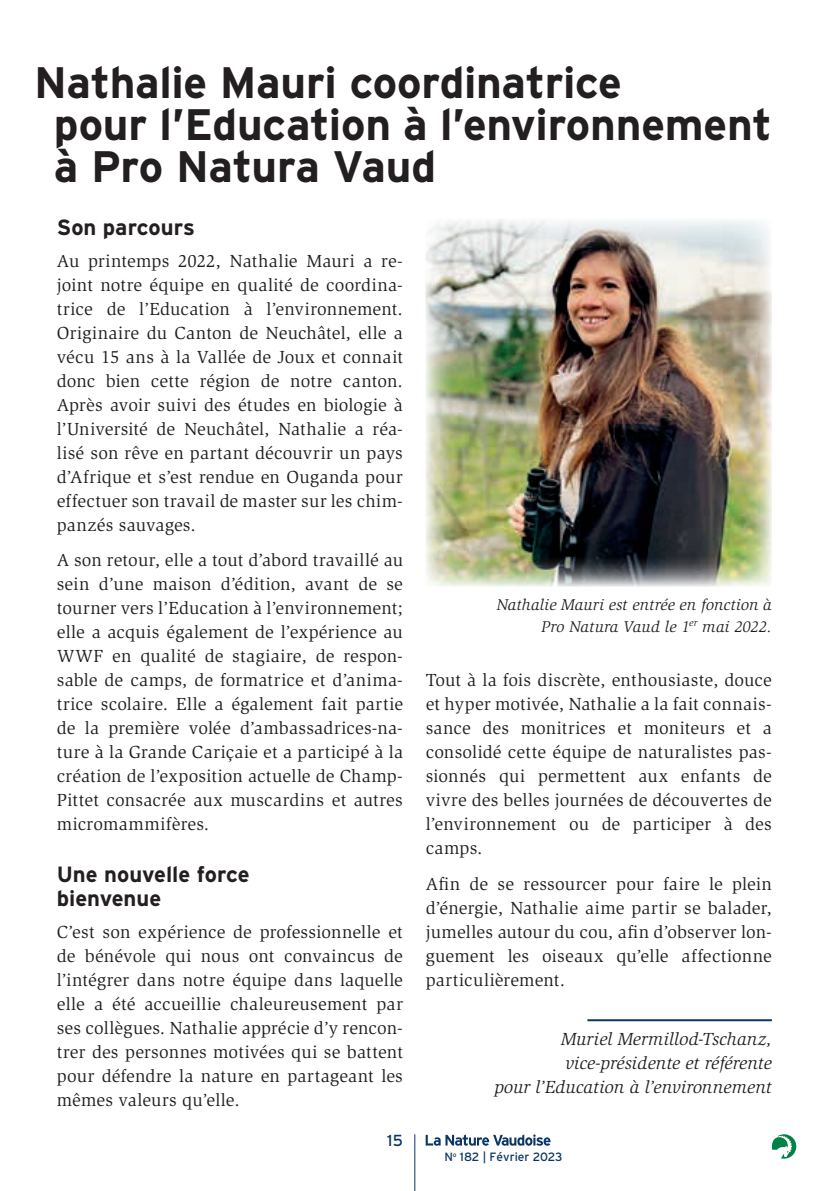
<style>
.page{position:relative;width:840px;height:1191px;background:#fff}
.page>*{position:absolute;margin:0;border:0;box-sizing:border-box;transform-origin:0 0}
.t1{font:700 44px/42px "Interstate";letter-spacing:-.005em;color:#231f20}
.t2{font:700 22px/24px "Interstate";color:#231f20}
.t3{font:18px/24px "Slimbach Std";letter-spacing:.015em;color:#231f20;text-align:justify}
.t4{font:italic 18px/24px "Slimbach Std";letter-spacing:.005em;color:#231f20;text-align:right}
.t5{font:italic 16px/22px "Slimbach Std";letter-spacing:.01em;color:#231f20;text-align:right}
.t6{font:16px "Interstate";color:#0b3665}
.t7{font:12px "Interstate";color:#0b3665}
</style>
<div class="page">
<hr style="left:414px;top:1134px;width:1px;height:57px;background:#0b3665">
<svg style="left:771px;top:1134px;width:25px;height:25px"></svg>
<svg style="left:425px;top:1134px;width:125px;height:11px"></svg>
<hr style="left:587px;top:1019px;width:184px;height:2px;background:#0b3665">
<img style="left:425px;top:219px;width:346px;height:368px">
<h1 class="t1" style="left:54px;top:61px;width:719px;text-indent:-20px">Nathalie Mauri coordinatrice<br>pour l’Education à l’environnement à Pro Natura Vaud</h1>
<p class="t2" style="left:57px;top:215px;width:139px">Son parcours</p>
<p class="t3" style="left:57px;top:249px;width:347px">Au printemps 2022, Nathalie Mauri a re&shy;joint notre équipe en qualité de coordina&shy;trice de l’Education à l’environnement.<br>Originaire du Canton de Neuchâtel, elle a vécu 15 ans à la Vallée de Joux et connait donc bien cette région de notre canton.<br>Après avoir suivi des études en biologie à l’Université de Neuchâtel, Nathalie a réa&shy;lisé son rêve en partant découvrir un pays d’Afrique et s’est rendue en Ouganda pour effectuer son travail de master sur les chim&shy;panzés sauvages.</p>
<p class="t3" style="left:57px;top:548px;width:347px">A son retour, elle a tout d’abord travaillé au sein d’une maison d’édition, avant de se tourner vers l’Education à l’environnement; elle a acquis également de l’expérience au WWF en qualité de stagiaire, de respon&shy;sable de camps, de formatrice et d’anima&shy;trice scolaire. Elle a également fait partie de la première volée d’ambassadrices-na&shy;ture à la Grande Cariçaie et a participé à la création de l’exposition actuelle de Champ-Pittet consacrée aux muscardins et autres micromammifères.</p>
<p class="t2" style="left:57px;top:861px;width:194px">Une nouvelle force bienvenue</p>
<p class="t3" style="left:57px;top:919px;width:347px">C’est son expérience de professionnelle et de bénévole qui nous ont convaincus de l’intégrer dans notre équipe dans laquelle elle a été accueillie chaleureusement par ses collègues. Nathalie apprécie d’y rencon&shy;trer des personnes motivées qui se battent pour défendre la nature en partageant les mêmes valeurs qu’elle.</p>
<p class="t6" style="left:387px;top:1130px;width:17px">15</p>
<p class="t5" style="left:496px;top:593px;width:276px">Nathalie Mauri est entrée en fonction à<br>Pro Natura Vaud le 1<sup>er</sup> mai 2022.</p>
<p class="t3" style="left:425px;top:668px;width:347px">Tout à la fois discrète, enthousiaste, douce et hyper motivée, Nathalie a la fait connais&shy;sance des monitrices et moniteurs et a consolidé cette équipe de naturalistes pas&shy;sionnés qui permettent aux enfants de vivre des belles journées de découvertes de l’environnement ou de participer à des camps.</p>
<p class="t3" style="left:425px;top:872px;width:347px">Afin de se ressourcer pour faire le plein d’énergie, Nathalie aime partir se balader, jumelles autour du cou, afin d’observer lon&shy;guement les oiseaux qu’elle affectionne particulièrement.</p>
<p class="t4" style="left:494px;top:1027px;width:279px">Muriel Mermillod-Tschanz, vice-présidente et référente<br>pour l’Education à l’environnement</p>
<p class="t7" style="left:444px;top:1150px;width:120px">N<sup>o</sup> 182 | Février 2023</p>
</div>
